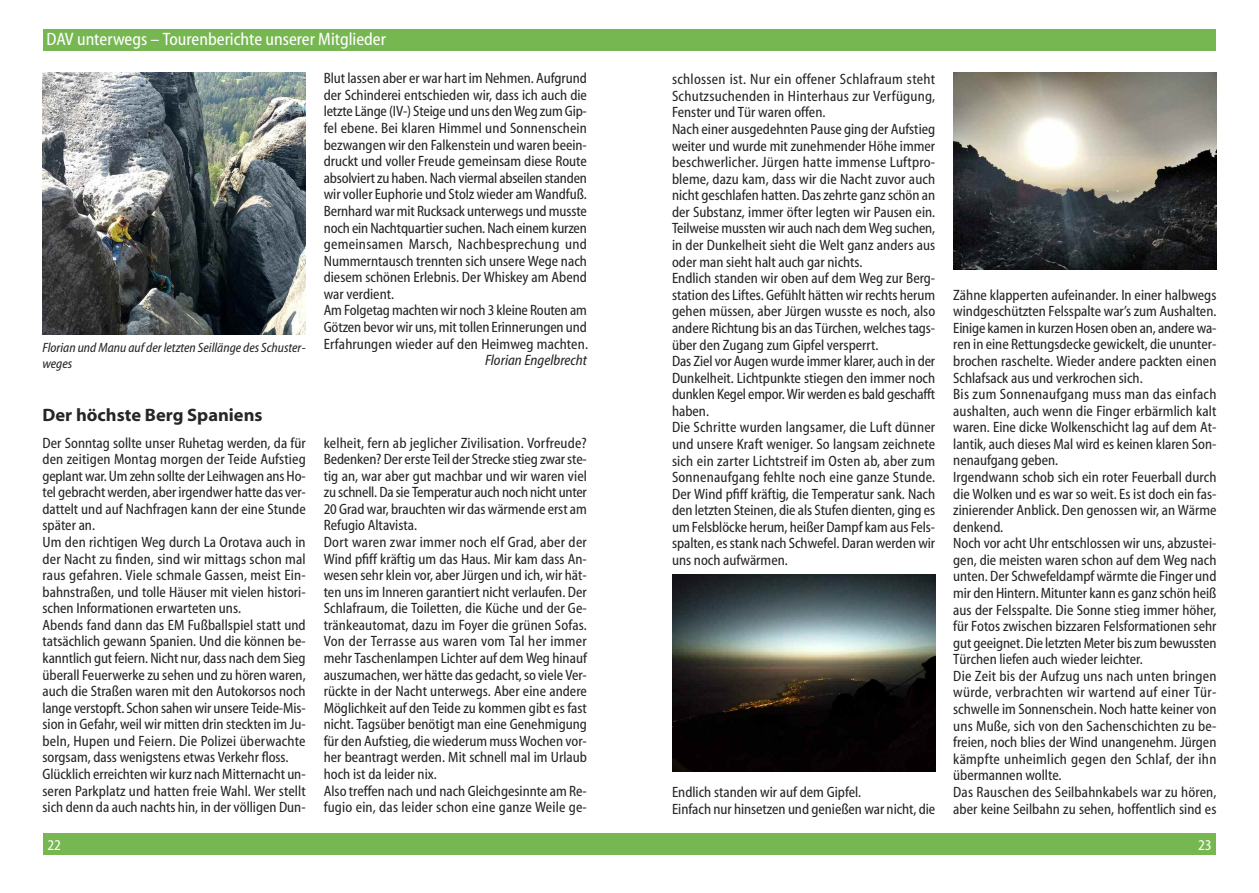
<style>
.page{position:relative;width:1259px;height:893px;background:#fff}
.page>*{position:absolute;margin:0;border:0;box-sizing:border-box;transform-origin:0 0}
.t1{font:condensed 18px "Myriad Web Pro";color:#fefefe}
.t2{font:700 18px "Myriad Web Pro";color:#272526}
.t3{font:condensed 15px/16.5px "Myriad Web Pro";color:#272526}
.t4{font:italic condensed 15px "Myriad Web Pro";color:#272526}
.t5{font:condensed 15px "Myriad Web Pro";color:#fefefe}
.t6{font:italic condensed 13.5px/16.2px "Myriad Web Pro";color:#272526}
</style>
<div class="page">
<div style="left:629px;top:833px;width:587px;height:21px;background:#77b752"></div>
<div style="left:629px;top:30px;width:587px;height:21px;background:#77b752"></div>
<div style="left:43px;top:833px;width:586px;height:21px;background:#77b752"></div>
<div style="left:43px;top:30px;width:586px;height:21px;background:#77b752"></div>
<img style="left:953px;top:72px;width:263px;height:198px">
<img style="left:672px;top:574px;width:263px;height:198px">
<img style="left:43px;top:72px;width:263px;height:262px">
<p class="t1" style="left:46px;top:29px;width:341px">DAV unterwegs – Tourenberichte unserer Mitglieder</p>
<p class="t3" style="left:324px;top:70px;width:266px">Blut lassen aber er war hart im Nehmen. Aufgrund der Schinderei entschieden wir, dass ich auch die letzte Länge (IV-) Steige und uns den Weg zum Gip&shy;fel ebene. Bei klaren Himmel und Sonnenschein bezwangen wir den Falkenstein und waren beein&shy;druckt und voller Freude gemeinsam diese Route absolviert zu haben. Nach viermal abseilen standen wir voller Euphorie und Stolz wieder am Wandfuß.<br>Bernhard war mit Rucksack unterwegs und musste noch ein Nachtquartier suchen. Nach einem kurzen gemeinsamen Marsch, Nachbesprechung und Nummerntausch trennten sich unsere Wege nach diesem schönen Erlebnis. Der Whiskey am Abend war verdient.<br>Am Folgetag machten wir noch 3 kleine Routen am Götzen bevor wir uns, mit tollen Erinnerungen und Erfahrungen wieder auf den Heimweg machten.</p>
<p class="t4" style="left:485px;top:351px;width:103px">Florian Engelbrecht</p>
<p class="t6" style="left:42px;top:339px;width:265px">Florian undManu auf der letzten Seillänge des Schuster&shy;weges</p>
<p class="t2" style="left:43px;top:404px;width:221px">Der höchste Berg Spaniens</p>
<p class="t3" style="left:42px;top:434px;width:265px">Der Sonntag sollte unser Ruhetag werden, da für den zeitigen Montag morgen der Teide Aufstieg geplant war. Um zehn sollte der Leihwagen ans Ho&shy;tel gebracht werden, aber irgendwer hatte das ver&shy;dattelt und auf Nachfragen kann der eine Stunde später an.<br>Um den richtigen Weg durch La Orotava auch in der Nacht zu finden, sind wir mittags schon mal raus gefahren. Viele schmale Gassen, meist Ein&shy;bahnstraßen, und tolle Häuser mit vielen histori&shy;schen Informationen erwarteten uns.<br>Abends fand dann das EM Fußballspiel statt und tatsächlich gewann Spanien. Und die können be&shy;kanntlich gut feiern. Nicht nur, dass nach dem Sieg überall Feuerwerke zu sehen und zu hören waren, auch die Straßen waren mit den Autokorsos noch lange verstopft. Schon sahen wir unsere Teide-Mis&shy;sion in Gefahr, weil wir mitten drin steckten im Ju&shy;beln, Hupen und Feiern. Die Polizei überwachte sorgsam, dass wenigstens etwas Verkehr floss.<br>Glücklich erreichten wir kurz nach Mitternacht un&shy;seren Parkplatz und hatten freie Wahl. Wer stellt sich denn da auch nachts hin, in der völligen Dun-</p>
<p class="t3" style="left:324px;top:434px;width:265px">kelheit, fern ab jeglicher Zivilisation. Vorfreude?<br>Bedenken? Der erste Teil der Strecke stieg zwar ste&shy;tig an, war aber gut machbar und wir waren viel zu schnell. Da sie Temperatur auch noch nicht unter 20 Grad war, brauchten wir das wärmende erst am Refugio Altavista.<br>Dort waren zwar immer noch elf Grad, aber der Wind pfiff kräftig um das Haus. Mir kam dass An&shy;wesen sehr klein vor, aber Jürgen und ich, wir hät&shy;ten uns im Inneren garantiert nicht verlaufen. Der Schlafraum, die Toiletten, die Küche und der Ge&shy;tränkeautomat, dazu im Foyer die grünen Sofas.<br>Von der Terrasse aus waren vom Tal her immer mehr Taschenlampen Lichter auf dem Weg hinauf auszumachen, wer hätte das gedacht, so viele Ver&shy;rückte in der Nacht unterwegs. Aber eine andere Möglichkeit auf den Teide zu kommen gibt es fast nicht. Tagsüber benötigt man eine Genehmigung für den Aufstieg, die wiederum muss Wochen vor&shy;her beantragt werden. Mit schnell mal im Urlaub hoch ist da leider nix.<br>Also treffen nach und nach Gleichgesinnte am Re&shy;fugio ein, das leider schon eine ganze Weile ge-</p>
<p class="t3" style="left:672px;top:71px;width:265px">schlossen ist. Nur ein offener Schlafraum steht Schutzsuchenden in Hinterhaus zur Verfügung, Fenster und Tür waren offen.<br>Nach einer ausgedehnten Pause ging der Aufstieg weiter und wurde mit zunehmender Höhe immer beschwerlicher. Jürgen hatte immense Luftpro&shy;bleme, dazu kam, dass wir die Nacht zuvor auch nicht geschlafen hatten. Das zehrte ganz schön an der Substanz, immer öfter legten wir Pausen ein.<br>Teilweise mussten wir auch nach dem Weg suchen, in der Dunkelheit sieht die Welt ganz anders aus oder man sieht halt auch gar nichts.<br>Endlich standen wir oben auf dem Weg zur Berg&shy;station des Liftes. Gefühlt hätten wir rechts herum gehen müssen, aber Jürgen wusste es noch, also andere Richtung bis an das Türchen, welches tags&shy;über den Zugang zum Gipfel versperrt.<br>Das Ziel vor Augen wurde immer klarer, auch in der Dunkelheit. Lichtpunkte stiegen den immer noch dunklen Kegel empor. Wir werden es bald geschafft haben.<br>Die Schritte wurden langsamer, die Luft dünner und unsere Kraft weniger. So langsam zeichnete sich ein zarter Lichtstreif im Osten ab, aber zum Sonnenaufgang fehlte noch eine ganze Stunde.<br>Der Wind pfiff kräftig, die Temperatur sank. Nach den letzten Steinen, die als Stufen dienten, ging es um Felsblöcke herum, heißer Dampf kam aus Fels&shy;spalten, es stank nach Schwefel. Daran werden wir uns noch aufwärmen.</p>
<p class="t3" style="left:672px;top:784px;width:265px">Endlich standen wir auf dem Gipfel.<br>Einfach nur hinsetzen und genießen war nicht, die</p>
<p class="t3" style="left:953px;top:286px;width:265px">Zähne klapperten aufeinander. In einer halbwegs windgeschützten Felsspalte war’s zum Aushalten.<br>Einige kamen in kurzen Hosen oben an, andere wa&shy;ren in eine Rettungsdecke gewickelt, die ununter&shy;brochen raschelte. Wieder andere packten einen Schlafsack aus und verkrochen sich.<br>Bis zum Sonnenaufgang muss man das einfach aushalten, auch wenn die Finger erbärmlich kalt waren. Eine dicke Wolkenschicht lag auf dem At&shy;lantik, auch dieses Mal wird es keinen klaren Son&shy;nenaufgang geben.<br>Irgendwann schob sich ein roter Feuerball durch die Wolken und es war so weit. Es ist doch ein fas&shy;zinierender Anblick. Den genossen wir, an Wärme denkend.<br>Noch vor acht Uhr entschlossen wir uns, abzustei&shy;gen, die meisten waren schon auf dem Weg nach unten. Der Schwefeldampf wärmte die Finger und mir den Hintern. Mitunter kann es ganz schön heiß aus der Felsspalte. Die Sonne stieg immer höher, für Fotos zwischen bizzaren Felsformationen sehr gut geeignet. Die letzten Meter bis zum bewussten Türchen liefen auch wieder leichter.<br>Die Zeit bis der Aufzug uns nach unten bringen würde, verbrachten wir wartend auf einer Tür&shy;schwelle im Sonnenschein. Noch hatte keiner von uns Muße, sich von den Sachenschichten zu be&shy;freien, noch blies der Wind unangenehm. Jürgen kämpfte unheimlich gegen den Schlaf, der ihn übermannen wollte.<br>Das Rauschen des Seilbahnkabels war zu hören, aber keine Seilbahn zu sehen, hoffentlich sind es</p>
<p class="t5" style="left:47px;top:836px;width:15px">22</p>
<p class="t5" style="left:1198px;top:836px;width:15px">23</p>
</div>
